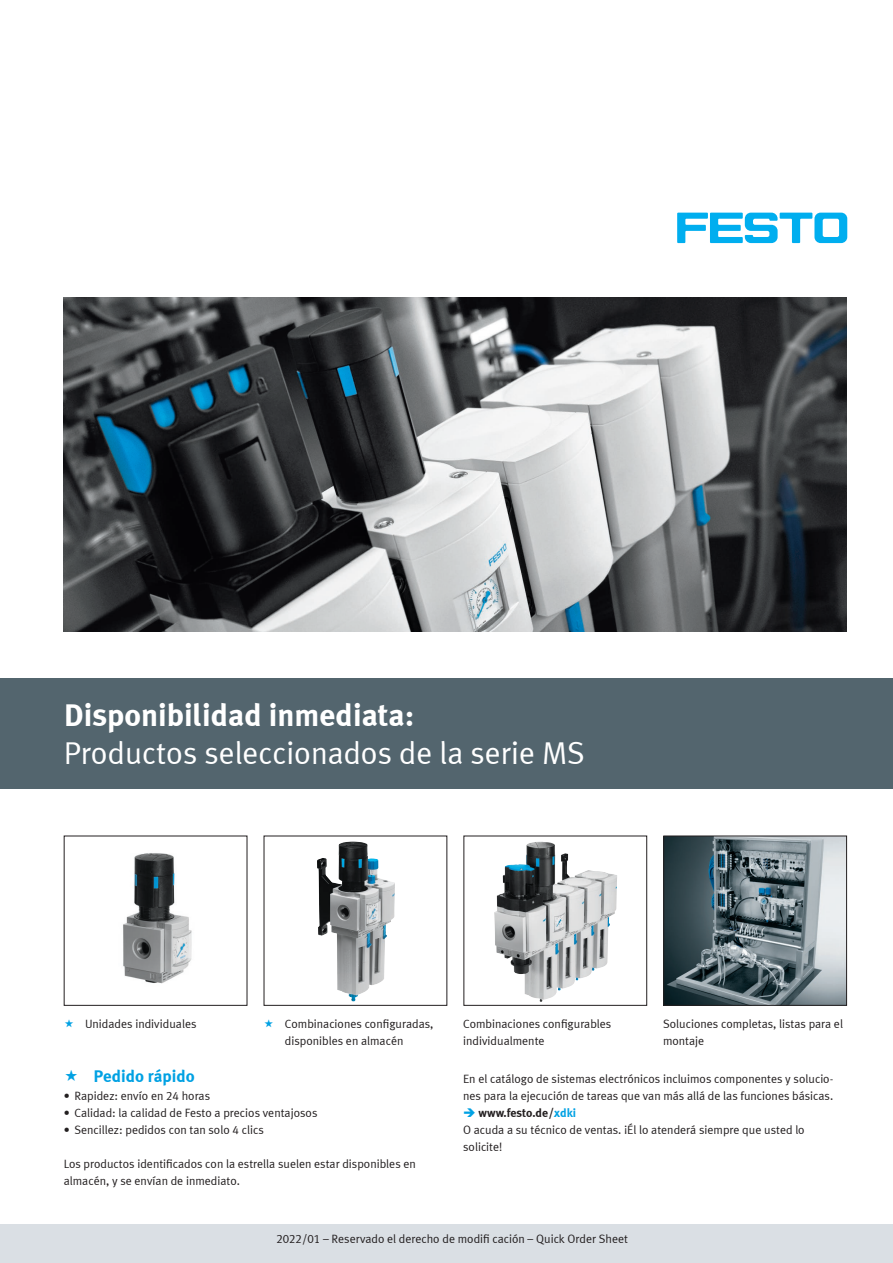
<style>
.page{position:relative;width:893px;height:1263px;background:#fff}
.page>*{position:absolute;margin:0;border:0;box-sizing:border-box;transform-origin:0 0}
.t1{font:31.5px "Meta Plus LF";color:#fff}
.t2{font:700 31.5px "Meta Plus LF";color:#fff}
.t3{font:700 16.95px "Meta Plus LF";color:#00a1e3}
.t4{font:12px/17.1px "Meta Plus LF";color:#231f20}
.s1{color:#00a1e3}
.s2{font-weight:700}
.s3{font-weight:700;color:#00a1e3}
</style>
<div class="page">
<svg style="left:677px;top:213px;width:170px;height:30px"></svg>
<div style="left:0;top:678px;width:893px;height:111px;background:#53656e"></div>
<div style="left:0;top:1225px;width:893px;height:38px;background:#dadfe4"></div>
<img style="left:64px;top:298px;width:782px;height:333px">
<img style="left:123px;top:853px;width:69px;height:131px">
<img style="left:317px;top:841px;width:78px;height:160px">
<img style="left:494px;top:842px;width:123px;height:160px">
<div style="left:463px;top:836px;width:184px;height:170px;border:1px solid #231f20"></div>
<img style="left:665px;top:838px;width:180px;height:166px">
<div style="left:663px;top:836px;width:184px;height:170px;border:1px solid #231f20"></div>
<h1 class="t2" style="left:64px;top:695px;width:352px">Disponibilidad inmediata:</h1>
<h1 class="t1" style="left:64px;top:734px;width:523px">Productos seleccionados de la serie MS</h1>
<p class="t4" style="left:85px;top:1015px;width:113px">Unidades individuales</p>
<p class="t4" style="left:285px;top:1015px;width:150px">Combinaciones configuradas, disponibles en almacén</p>
<p class="t4" style="left:463px;top:1015px;width:150px">Combinaciones configurables individualmente</p>
<p class="t4" style="left:663px;top:1015px;width:182px">Soluciones completas, listas para el montaje</p>
<h2 class="t3" style="left:94px;top:1065px;width:103px">Pedido rápido</h2>
<p class="t4" style="left:463px;top:1070px;width:372px">En el catálogo de sistemas electrónicos incluimos componentes y solucio&shy;nes para la ejecución de tareas que van más allá de las funciones básicas.</p>
<p class="t4" style="left:463px;top:1104px;width:343px"><span class="s1">➔</span> <span class="s2">www.festo.de/</span><span class="s3">xdki<br></span>O acuda a su técnico de ventas. ¡Él lo atenderá siempre que usted lo solicite!</p>
<p class="t4" style="left:64px;top:1087px;width:148px">• Rapidez: envío en 24 horas</p>
<p class="t4" style="left:64px;top:1104px;width:255px">• Calidad: la calidad de Festo a precios ventajosos</p>
<p class="t4" style="left:64px;top:1121px;width:201px">• Sencillez: pedidos con tan solo 4 clics</p>
<p class="t4" style="left:64px;top:1155px;width:354px">Los productos identificados con la estrella suelen estar disponibles en almacén, y se envían de inmediato.</p>
<p class="t4" style="left:276px;top:1230px;width:353px">2022/01 – Reservado el derecho de modifi cación – Quick Order Sheet</p>
</div>
